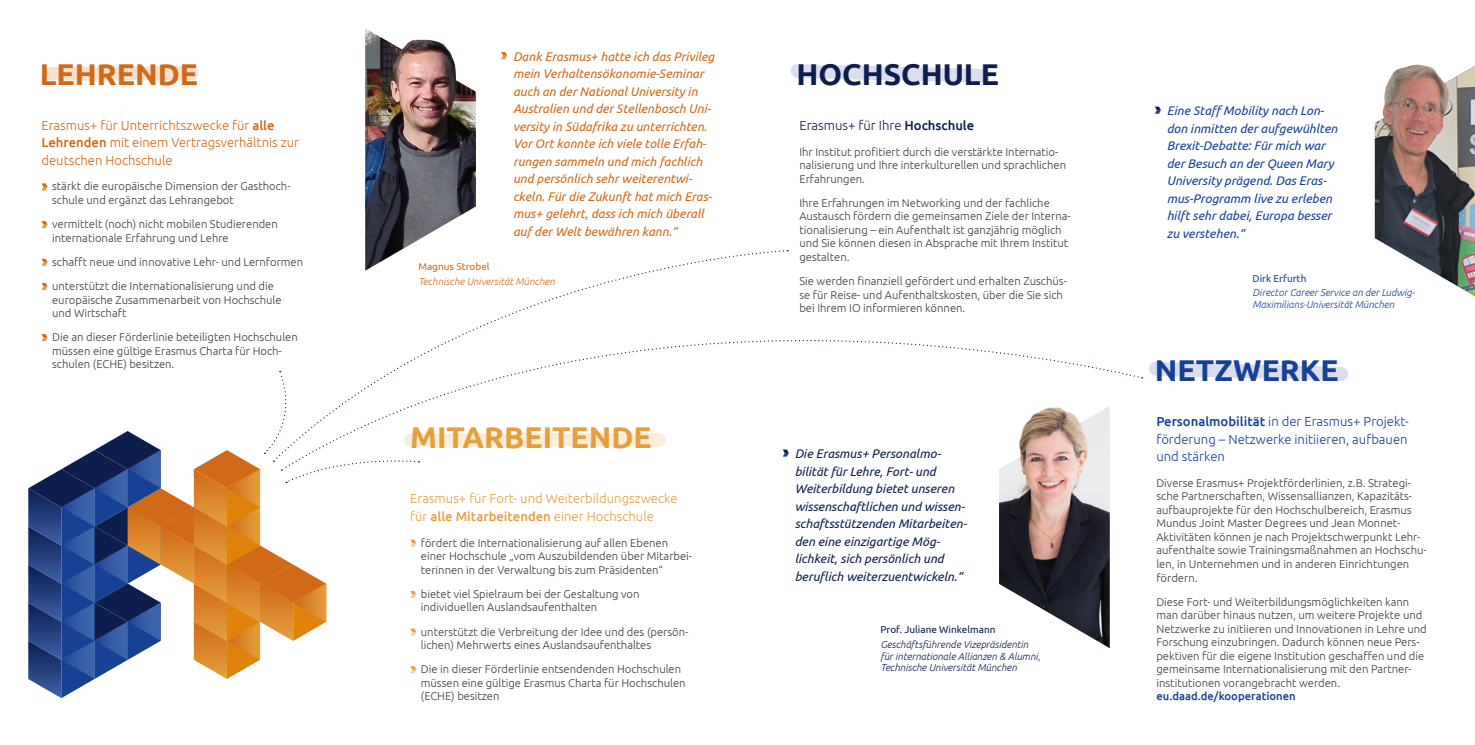
<style>
.page{position:relative;width:1475px;height:745px;background:#fff}
.page>*{position:absolute;margin:0;border:0;box-sizing:border-box;transform-origin:0 0}
.t1{font:700 30px "Ubuntu";color:#e5a03e}
.t2{font:700 30px "Ubuntu";color:#0d1e4d}
.t3{font:700 30px "Ubuntu";color:#164194}
.t4{font:700 30px "Ubuntu";color:#d16917}
.t5{font:300 13.12px/17.4px "Ubuntu";color:#d16917}
.t6{font:300 13.12px/17.4px "Ubuntu";color:#164194;text-align:justify}
.t7{font:300 13.12px/17.4px "Ubuntu";color:#e5a03e}
.t8{font:300 13.12px "Ubuntu";color:#0d1e4d}
.t9{font:italic 12.5px/17.5px "Ubuntu";color:#d16917}
.t10{font:italic 12.5px/17.5px "Ubuntu";color:#0d1e4d}
.t11{font:italic 12.5px/17.5px "Ubuntu";color:#164194}
.t12{font:300 11.25px/13.5px "Ubuntu";color:#3c3c3b}
.t13{font:500 11.25px "Ubuntu";color:#164194}
.t14{font:italic 300 10px/11.2px "Ubuntu";color:#0d1e4d}
.t15{font:italic 300 10px/11.2px "Ubuntu";color:#164194}
.t16{font:italic 300 10px "Ubuntu";color:#d16917}
.t17{font:10px "Ubuntu";color:#0d1e4d}
.t18{font:10px "Ubuntu";color:#d16917}
.t19{font:10px "Ubuntu";color:#164194}
.s1{font-weight:500}
</style>
<div class="page">
<svg style="left:41px;top:183px;width:7px;height:7px"></svg>
<svg style="left:41px;top:221px;width:7px;height:7px"></svg>
<svg style="left:41px;top:258px;width:7px;height:8px"></svg>
<svg style="left:41px;top:283px;width:7px;height:7px"></svg>
<svg style="left:41px;top:334px;width:7px;height:7px"></svg>
<svg style="left:45px;top:66px;width:154px;height:15px;background:#f7e4d4"></svg>
<svg style="left:790px;top:64px;width:200px;height:19px"></svg>
<svg style="left:1155px;top:107px;width:5px;height:7px"></svg>
<svg style="left:1141px;top:362px;width:208px;height:19px"></svg>
<svg style="left:365px;top:250px;width:419px;height:207px"></svg>
<svg style="left:28px;top:371px;width:645px;height:326px"></svg>
<svg style="left:501px;top:52px;width:6px;height:7px"></svg>
<img style="left:365px;top:28px;width:111px;height:242px">
<svg style="left:782px;top:449px;width:6px;height:7px"></svg>
<img style="left:999px;top:407px;width:110px;height:240px">
<img style="left:1018px;top:407px;width:69px;height:80px">
<img style="left:391px;top:40px;width:69px;height:49px">
<img style="left:1374px;top:66px;width:100px;height:230px">
<img style="left:1382px;top:65px;width:66px;height:71px">
<h1 class="t4" style="left:40px;top:56px;width:160px">LEHRENDE</h1>
<p class="t5" style="left:41px;top:116px;width:259px">Erasmus+ für Unterrichtszwecke für <span class="s1">alle<br>Lehrenden</span> mit einem Vertragsverhältnis zur deutschen Hochschule</p>
<p class="t12" style="left:52px;top:179px;width:240px">stärkt die europäische Dimension der Gasthoch&shy;schule und ergänzt das Lehrangebot</p>
<p class="t12" style="left:52px;top:217px;width:227px">vermittelt (noch) nicht mobilen Studierenden internationale Erfahrung und Lehre</p>
<p class="t12" style="left:52px;top:249px;width:252px;line-height:24.1px">schafft neue und innovative Lehr- und Lernformen unterstützt die Internationalisierung und die</p>
<p class="t12" style="left:52px;top:292px;width:231px">europäische Zusammenarbeit von Hochschule und Wirtschaft</p>
<p class="t12" style="left:52px;top:330px;width:247px">Die an dieser Förderlinie beteiligten Hochschulen müssen eine gültige Erasmus Charta für Hoch&shy;schulen (ECHE) besitzen.</p>
<p class="t9" style="left:513px;top:47px;width:203px">Dank Erasmus+ hatte ich das Privileg mein Verhaltensökonomie-Seminar auch an der National University in Australien und der Stellenbosch Uni&shy;versity in Südafrika zu unterrichten.<br>Vor Ort konnte ich viele tolle Erfah&shy;rungen sammeln und mich fachlich und persönlich sehr weiterentwi&shy;ckeln. Für die Zukunft hat mich Eras&shy;mus+ gelehrt, dass ich mich überall auf der Welt bewähren kann.“</p>
<p class="t18" style="left:418px;top:260px;width:73px">Magnus Strobel</p>
<p class="t16" style="left:418px;top:275px;width:138px">Technische Universität München</p>
<h1 class="t1" style="left:410px;top:419px;width:243px">MITARBEITENDE</h1>
<p class="t7" style="left:410px;top:489px;width:269px">Erasmus+ für Fort- und Weiterbildungszwecke für <span class="s1">alle Mitarbeitenden</span> einer Hochschule</p>
<p class="t12" style="left:421px;top:535px;width:273px">fördert die Internationalisierung auf allen Ebenen einer Hochschule „vom Auszubildenden über Mitarbei&shy;terinnen in der Verwaltung bis zum Präsidenten“</p>
<p class="t12" style="left:421px;top:586px;width:220px">bietet viel Spielraum bei der Gestaltung von individuellen Auslandsaufenthalten</p>
<p class="t12" style="left:421px;top:624px;width:269px">unterstützt die Verbreitung der Idee und des (persön&shy;lichen) Mehrwerts eines Auslandsaufenthaltes</p>
<p class="t12" style="left:421px;top:661px;width:266px">Die in dieser Förderlinie entsendenden Hochschulen müssen eine gültige Erasmus Charta für Hochschulen (ECHE) besitzen</p>
<h1 class="t2" style="left:796px;top:56px;width:204px">HOCHSCHULE</h1>
<p class="t8" style="left:799px;top:117px;width:176px">Erasmus+ für Ihre <span class="s1">Hochschule</span></p>
<p class="t12" style="left:799px;top:144px;width:268px">Ihr Institut profitiert durch die verstärkte Internatio&shy;nalisierung und Ihre interkulturellen und sprachlichen<br>Erfahrungen.</p>
<p class="t12" style="left:799px;top:195px;width:273px">Ihre Erfahrungen im Networking und der fachliche Austausch fördern die gemeinsamen Ziele der Interna&shy;tionalisierung – ein Aufenthalt ist ganzjährig möglich und Sie können diesen in Absprache mit Ihrem Institut gestalten.</p>
<p class="t12" style="left:799px;top:274px;width:269px">Sie werden finanziell gefördert und erhalten Zuschüs&shy;se für Reise- und Aufenthaltskosten, über die Sie sich bei Ihrem IO informieren können.</p>
<p class="t10" style="left:794px;top:444px;width:174px">Die Erasmus+ Personalmo&shy;bilität für Lehre, Fort- und<br>Weiterbildung bietet unseren wissenschaftlichen und wissen&shy;schaftsstützenden Mitarbeiten&shy;den eine einzigartige Mög&shy;lichkeit, sich persönlich und beruflich weiterzuentwickeln.“</p>
<p class="t17" style="left:880px;top:623px;width:116px">Prof. Juliane Winkelmann</p>
<p class="t14" style="left:880px;top:638px;width:161px">Geschäftsführende Vizepräsidentin für internationale Allianzen &amp; Alumni,<br>Technische Universität München</p>
<p class="t11" style="left:1166px;top:101px;width:172px">Eine Staff Mobility nach Lon&shy;don inmitten der aufgewühlten<br>Brexit-Debatte: Für mich war der Besuch an der Queen Mary<br>University prägend. Das Eras&shy;mus-Programm live zu erleben hilft sehr dabei, Europa besser zu verstehen.“</p>
<p class="t19" style="left:1252px;top:272px;width:55px">Dirk Erfurth</p>
<p class="t15" style="left:1252px;top:287px;width:164px">Director Career Service an der Ludwig-<br>Maximilians-Universität München</p>
<h1 class="t3" style="left:1154px;top:351px;width:185px">NETZWERKE</h1>
<p class="t6" style="left:1156px;top:412px;width:254px"><span class="s1">Personalmobilität</span> in der Erasmus+ Projekt&shy;förderung – Netzwerke initiieren, aufbauen und stärken</p>
<p class="t12" style="left:1156px;top:475px;width:272px">Diverse Erasmus+ Projektförderlinien, z.B. Strategi&shy;sche Partnerschaften, Wissensallianzen, Kapazitäts&shy;aufbauprojekte für den Hochschulbereich, Erasmus Mundus Joint Master Degrees und Jean Monnet-Aktivitäten können je nach Projektschwerpunkt Lehr&shy;aufenthalte sowie Trainingsmaßnahmen an Hochschu&shy;len, in Unternehmen und in anderen Einrichtungen fördern.</p>
<p class="t12" style="left:1156px;top:594px;width:272px">Diese Fort- und Weiterbildungsmöglichkeiten kann man darüber hinaus nutzen, um weitere Projekte und Netzwerke zu initiieren und Innovationen in Lehre und Forschung einzubringen. Dadurch können neue Pers&shy;pektiven für die eigene Institution geschaffen und die gemeinsame Internationalisierung mit den Partner&shy;institutionen vorangebracht werden.</p>
<p class="t13" style="left:1156px;top:688px;width:141px">eu.daad.de/kooperationen</p>
</div>
